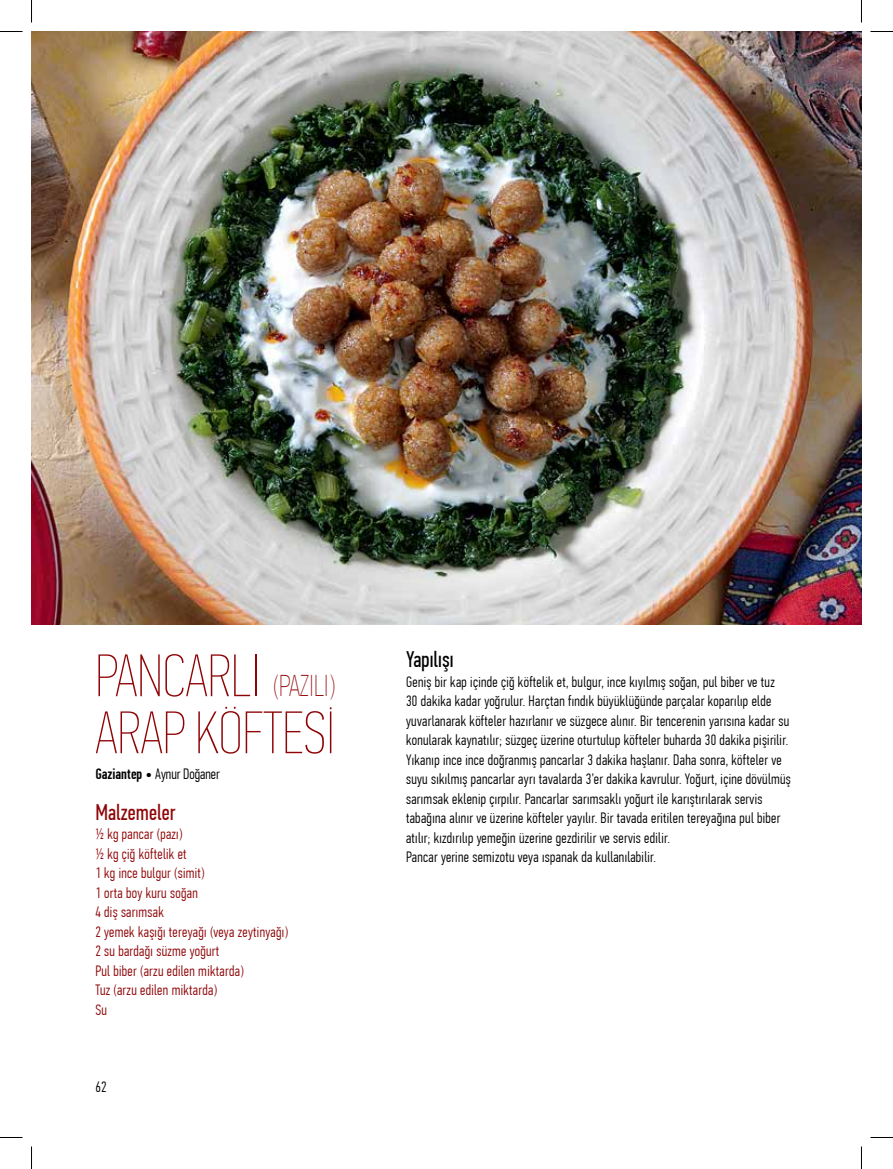
<style>
.page{position:relative;width:893px;height:1169px;background:#fff}
.page>*{position:absolute;margin:0;border:0;box-sizing:border-box;transform-origin:0 0}
.t1{font:60px/57px "PF Din Text Comp Pro X Thin";color:#8f0507}
.t2{font:22.5px "PF Din Text Comp Pro";color:#8f0507}
.t3{font:22.5px "PF Din Text Comp Pro";color:#000}
.t4{font:300 15px/19.5px "PF Din Text Comp Pro";letter-spacing:.02em;color:#000}
.t5{font:300 15px/19.5px "PF Din Text Comp Pro";letter-spacing:.02em;color:#8f0507}
.t6{font:300 15px "PF Din Text Comp Pro";color:#000}
.s1{font-size:30px}
.s2{font-weight:500}
</style>
<div class="page">
<img style="left:32px;top:31px;width:829px;height:594px">
<svg style="left:0;top:31px;width:22px;height:1px"></svg>
<svg style="left:870px;top:31px;width:22px;height:1px"></svg>
<svg style="left:0;top:1137px;width:22px;height:1px"></svg>
<svg style="left:870px;top:1137px;width:22px;height:1px"></svg>
<svg style="left:31px;top:0;width:1px;height:23px"></svg>
<svg style="left:31px;top:1146px;width:1px;height:23px"></svg>
<h1 class="t1" style="left:95px;top:647px;width:241px">PANCARLI <span class="s1">(PAZILI)<br></span>ARAP KÖFTESİ</h1>
<p class="t6" style="left:95px;top:765px;width:126px"><span class="s2">Gaziantep •</span> Aynur Doğaner</p>
<h2 class="t2" style="left:95px;top:799px;width:82px">Malzemeler</h2>
<p class="t5" style="left:95px;top:824px;width:194px">½ kg pancar (pazı)<br>½ kg çiğ köftelik et<br>1 kg ince bulgur (simit)<br>1 orta boy kuru soğan<br>4 diş sarımsak<br>2 yemek kaşığı tereyağı (veya zeytinyağı)<br>2 su bardağı süzme yoğurt<br>Pul biber (arzu edilen miktarda)<br>Tuz (arzu edilen miktarda)<br>Su</p>
<p class="t4" style="left:95px;top:1077px;width:13px">62</p>
<h2 class="t3" style="left:406px;top:646px;width:49px">Yapılışı</h2>
<p class="t4" style="left:406px;top:672px;width:386px">Geniş bir kap içinde çiğ köftelik et, bulgur, ince kıyılmış soğan, pul biber ve tuz<br>30 dakika kadar yoğrulur. Harçtan fındık büyüklüğünde parçalar koparılıp elde yuvarlanarak köfteler hazırlanır ve süzgece alınır. Bir tencerenin yarısına kadar su konularak kaynatılır; süzgeç üzerine oturtulup köfteler buharda 30 dakika pişirilir.<br>Yıkanıp ince ince doğranmış pancarlar 3 dakika haşlanır. Daha sonra, köfteler ve suyu sıkılmış pancarlar ayrı tavalarda 3’er dakika kavrulur. Yoğurt, içine dövülmüş sarımsak eklenip çırpılır. Pancarlar sarımsaklı yoğurt ile karıştırılarak servis tabağına alınır ve üzerine köfteler yayılır. Bir tavada eritilen tereyağına pul biber atılır; kızdırılıp yemeğin üzerine gezdirilir ve servis edilir.<br>Pancar yerine semizotu veya ıspanak da kullanılabilir.</p>
</div>
